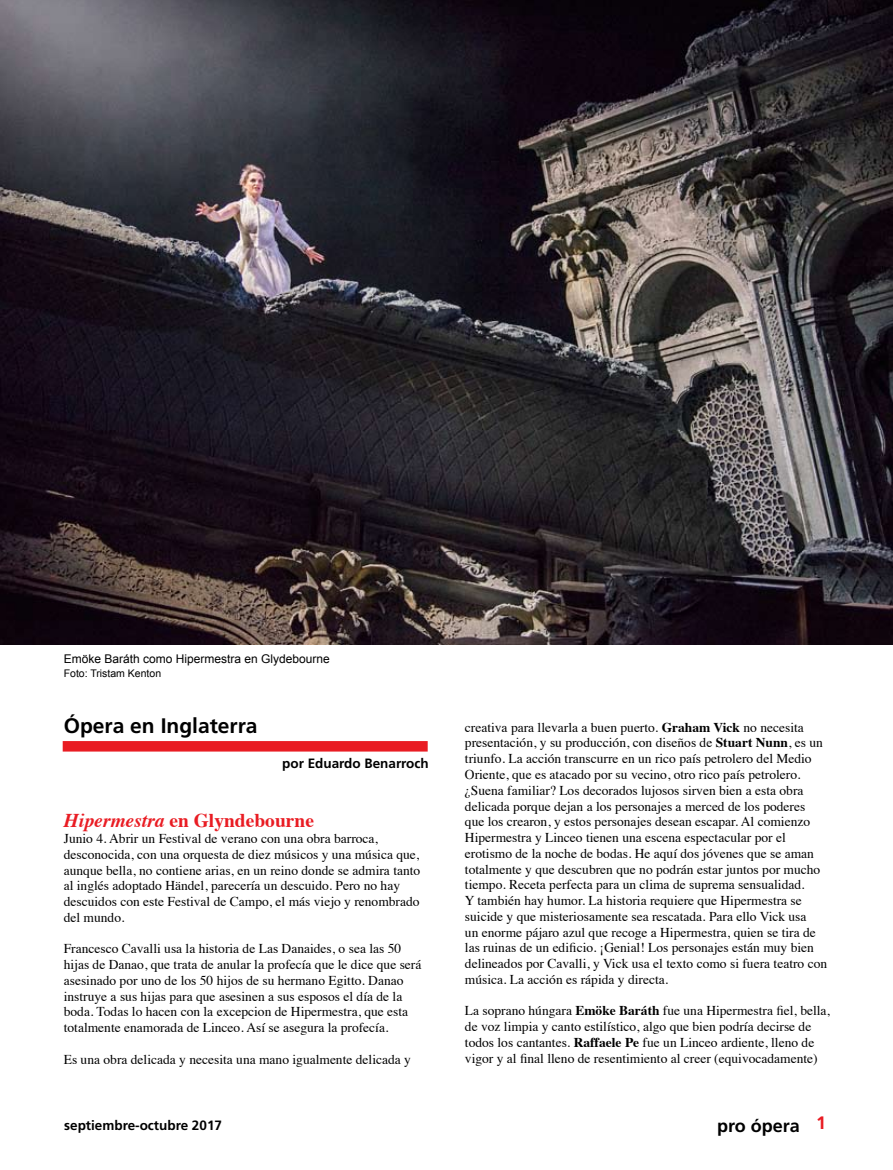
<style>
.page{position:relative;width:893px;height:1170px;background:#fff}
.page>*{position:absolute;margin:0;border:0;box-sizing:border-box;transform-origin:0 0}
.t1{font:700 21px "Frutiger";color:#000}
.t2{font:700 19.5px "Times";color:#e91c23}
.t3{font:700 18px "Frutiger";color:#000}
.t4{font:13.5px/15.8px "Times";color:#000}
.t5{font:700 13.5px "Frutiger";color:#000}
.t6{font:12px "Arial";color:#000}
.t7{font:10.5px "Arial";color:#000}
.s1{font-style:italic}
.s2{font-weight:700}
</style>
<div class="page">
<img style="left:0;top:0;width:893px;height:644px">
<div style="left:63px;top:741px;width:365px;height:10px;background:#e91c23"></div>
<p class="t6" style="left:64px;top:650px;width:268px">Emöke Baráth como Hipermestra en Glydebourne</p>
<p class="t7" style="left:64px;top:666px;width:99px">Foto: Tristam Kenton</p>
<h1 class="t1" style="left:64px;top:713px;width:195px">Ópera en Inglaterra</h1>
<p class="t5" style="left:282px;top:754px;width:148px">por Eduardo Benarroch</p>
<h2 class="t2" style="left:64px;top:802px;width:252px"><span class="s1">Hipermestra</span> en Glyndebourne</h2>
<p class="t4" style="left:64px;top:829px;width:358px">Junio 4. Abrir un Festival de verano con una obra barroca, desconocida, con una orquesta de diez músicos y una música que, aunque bella, no contiene arias, en un reino donde se admira tanto al inglés adoptado Händel, parecería un descuido. Pero no hay descuidos con este Festival de Campo, el más viejo y renombrado del mundo.</p>
<p class="t4" style="left:64px;top:939px;width:359px">Francesco Cavalli usa la historia de Las Danaides, o sea las 50 hijas de Danao, que trata de anular la profecía que le dice que será asesinado por uno de los 50 hijos de su hermano Egitto. Danao instruye a sus hijas para que asesinen a sus esposos el día de la boda. Todas lo hacen con la excepcion de Hipermestra, que esta totalmente enamorada de Linceo. Así se asegura la profecía.</p>
<p class="t4" style="left:64px;top:1049px;width:349px">Es una obra delicada y necesita una mano igualmente delicada y</p>
<p class="t4" style="left:465px;top:718px;width:364px">creativa para llevarla a buen puerto. <span class="s2">Graham Vick</span> no necesita presentación, y su producción, con diseños de <span class="s2">Stuart Nunn</span>, es un triunfo. La acción transcurre en un rico país petrolero del Medio Oriente, que es atacado por su vecino, otro rico país petrolero. ¿Suena familiar? Los decorados lujosos sirven bien a esta obra delicada porque dejan a los personajes a merced de los poderes que los crearon, y estos personajes desean escapar. Al comienzo Hipermestra y Linceo tienen una escena espectacular por el erotismo de la noche de bodas. He aquí dos jóvenes que se aman totalmente y que descubren que no podrán estar juntos por mucho tiempo. Receta perfecta para un clima de suprema sensualidad.<br>Y también hay humor. La historia requiere que Hipermestra se suicide y que misteriosamente sea rescatada. Para ello Vick usa<br>un enorme pájaro azul que recoge a Hipermestra, quien se tira de las ruinas de un edificio. ¡Genial! Los personajes están muy bien delineados por Cavalli, y Vick usa el texto como si fuera teatro con música. La acción es rápida y directa.</p>
<p class="t4" style="left:465px;top:1001px;width:366px">La soprano húngara <span class="s2">Emöke Baráth</span> fue una Hipermestra fiel, bella, de voz limpia y canto estilístico, algo que bien podría decirse de todos los cantantes. <span class="s2">Raffaele Pe</span> fue un Linceo ardiente, lleno de vigor y al final lleno de resentimiento al creer (equivocadamente)</p>
<p class="t5" style="left:64px;top:1117px;width:159px">septiembre-octubre 201 7</p>
<h3 class="t3" style="left:717px;top:1114px;width:84px">pro ópera</h3>
</div>
